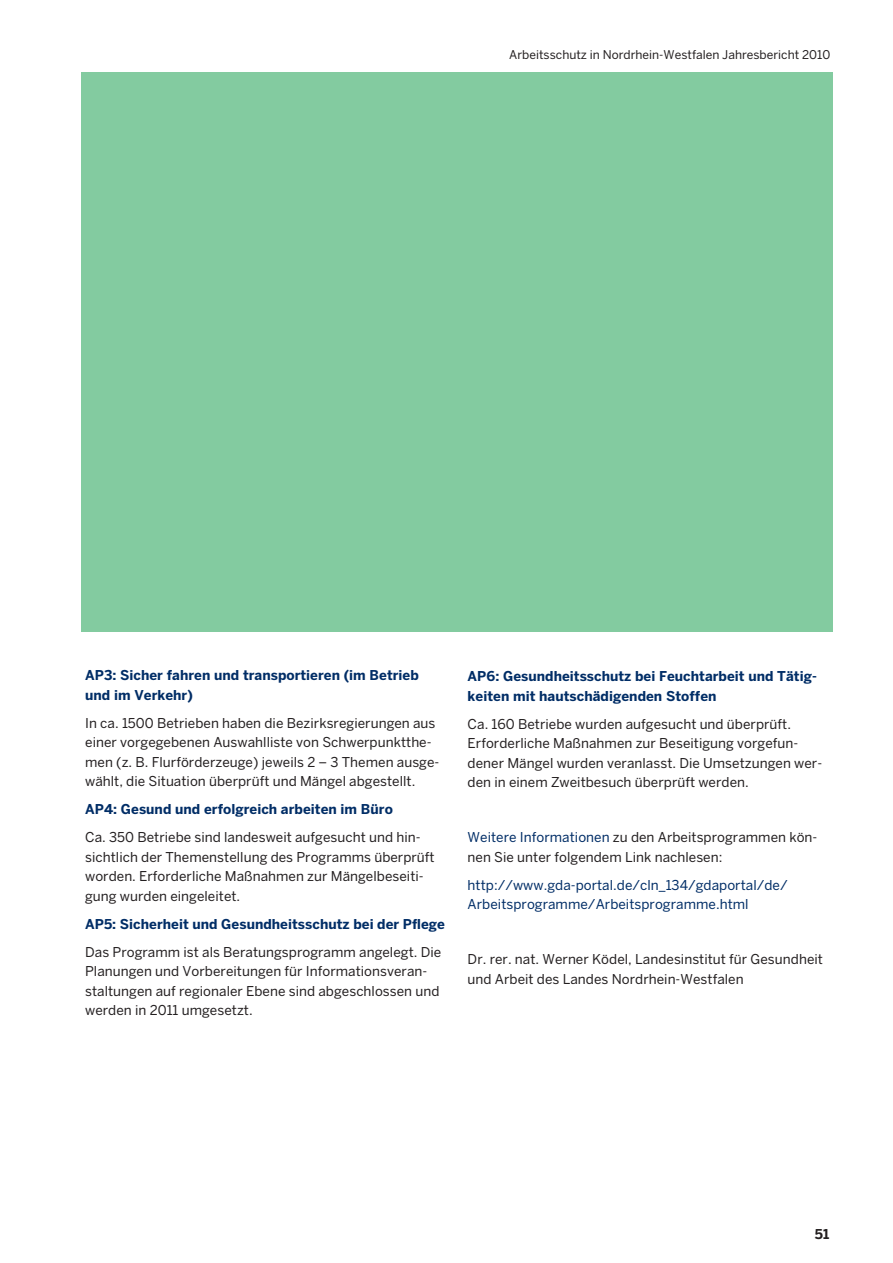
<style>
.page{position:relative;width:893px;height:1263px;background:#fff}
.page>*{position:absolute;margin:0;border:0;box-sizing:border-box;transform-origin:0 0}
.t1{font:13.5px/19.5px "Benton Sans";letter-spacing:.005em;color:#231f20}
.t2{font:700 13.5px/19.5px "Benton Sans";letter-spacing:.005em;color:#002d66}
.t3{font:13.5px/19.5px "Benton Sans";letter-spacing:.005em;color:#002d66}
.t4{font:700 13.5px "Benton Sans";color:#231f20}
.t5{font:12px "Benton Sans";color:#231f20}
.s1{color:#002d66}
</style>
<div class="page">
<div style="left:81px;top:72px;width:751px;height:559px;background:#83cba0"></div>
<p class="t5" style="left:509px;top:47px;width:322px">Arbeitsschutz in Nordrhein-Westfalen Jahresbericht 2010</p>
<p class="t2" style="left:85px;top:665px;width:335px">AP3: Sicher fahren und transportieren (im Betrieb und im Verkehr)</p>
<p class="t1" style="left:85px;top:713px;width:356px">In ca. 1500 Betrieben haben die Bezirksregierungen aus einer vorgegebenen Auswahlliste von Schwerpunktthe&shy;men (z. B. Flurförderzeuge) jeweils 2 – 3 Themen ausge&shy;wählt, die Situation überprüft und Mängel abgestellt.</p>
<p class="t2" style="left:85px;top:799px;width:309px">AP4: Gesund und erfolgreich arbeiten im Büro</p>
<p class="t1" style="left:85px;top:827px;width:351px">Ca. 350 Betriebe sind landesweit aufgesucht und hin&shy;sichtlich der Themenstellung des Programms überprüft worden. Erforderliche Maßnahmen zur Mängelbeseiti&shy;gung wurden eingeleitet.</p>
<p class="t2" style="left:85px;top:914px;width:361px">AP5: Sicherheit und Gesundheitsschutz bei der Pflege</p>
<p class="t1" style="left:85px;top:942px;width:358px">Das Programm ist als Beratungsprogramm angelegt. Die Planungen und Vorbereitungen für Informationsveran&shy;staltungen auf regionaler Ebene sind abgeschlossen und werden in 2011 umgesetzt.</p>
<p class="t2" style="left:468px;top:666px;width:351px">AP6: Gesundheitsschutz bei Feuchtarbeit und Tätig&shy;keiten mit hautschädigenden Stoffen</p>
<p class="t1" style="left:468px;top:714px;width:356px">Ca. 160 Betriebe wurden aufgesucht und überprüft.<br>Erforderliche Maßnahmen zur Beseitigung vorgefun&shy;dener Mängel wurden veranlasst. Die Umsetzungen wer&shy;den in einem Zweitbesuch überprüft werden.</p>
<p class="t1" style="left:468px;top:827px;width:351px"><span class="s1">Weitere Informationen</span> zu den Arbeitsprogrammen kön&shy;nen Sie unter folgendem Link nachlesen:</p>
<p class="t3" style="left:468px;top:875px;width:322px">http://www.gda-portal.de/cln_134/gdaportal/de/<br>Arbeitsprogramme/Arbeitsprogramme.html</p>
<p class="t1" style="left:468px;top:949px;width:357px">Dr. rer. nat. Werner Ködel, Landesinstitut für Gesundheit und Arbeit des Landes Nordrhein-Westfalen</p>
<p class="t4" style="left:815px;top:1226px;width:16px">51</p>
</div>
